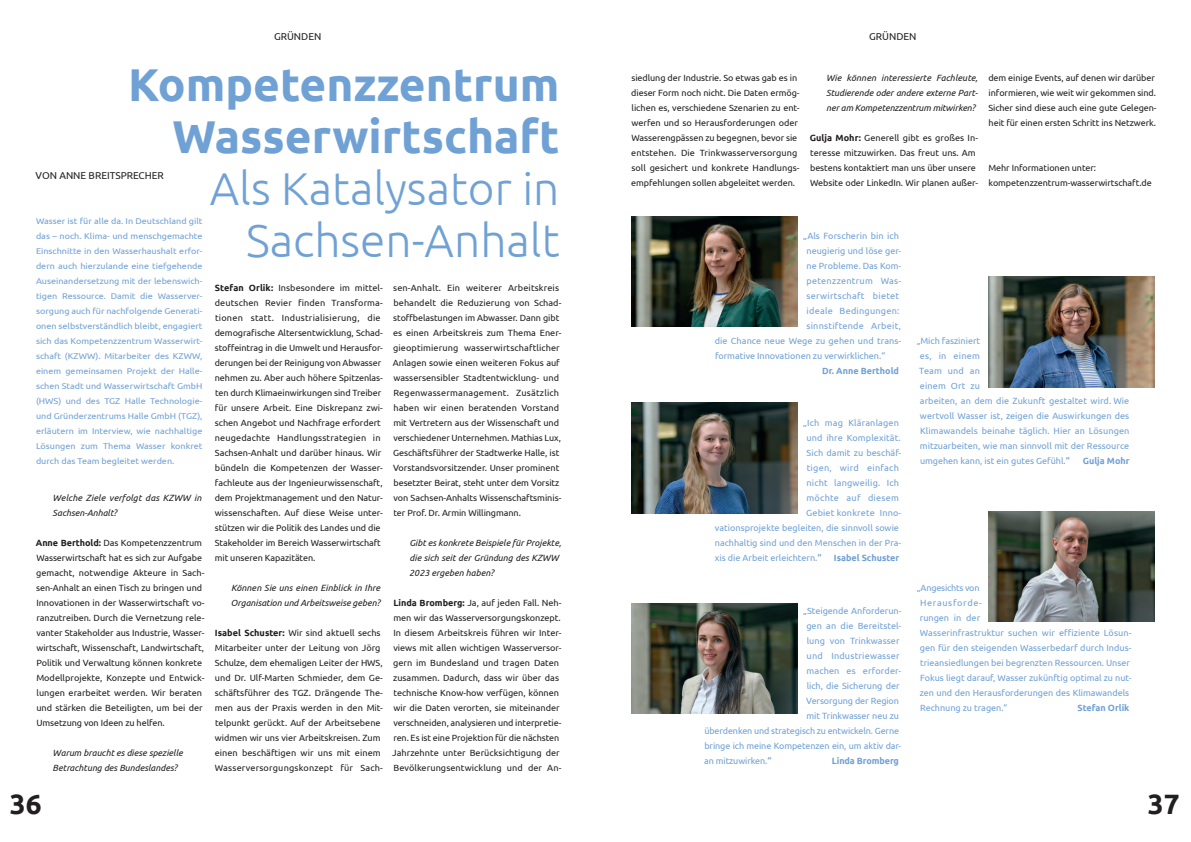
<style>
.page{position:relative;width:1191px;height:842px;background:#fff}
.page>*{position:absolute;margin:0;border:0;box-sizing:border-box;transform-origin:0 0}
.t1{font:700 46px/52px "Ubuntu";color:#70a1d5;text-align:right}
.t2{font:300 46px/52px "Ubuntu";color:#70a1d5;text-align:right}
.t3{font:700 28px "Ubuntu";color:#231f20}
.t4{font:10px "Ubuntu";color:#231f20}
.t5{font:9px/15px "Ubuntu";letter-spacing:-.005em;color:#231f20}
.t6{font:9px/15px "Ubuntu";color:#70a1d5}
.t7{font:italic 9px/15px "Ubuntu";color:#231f20}
.t8{font:9px "Ubuntu";letter-spacing:.025em;color:#70a1d5}
.t9{font:700 9px "Ubuntu";color:#70a1d5}
.t10{font:9px "Ubuntu";letter-spacing:.03em;color:#70a1d5}
.t11{font:9px "Ubuntu";letter-spacing:.02em;color:#70a1d5}
.t12{font:8.4px/15px "Ubuntu";color:#70a1d5;text-align:justify;scale:1.07 1}
.s1{font-weight:700}
.s2{font-weight:500}
</style>
<div class="page">
<img style="left:631px;top:216px;width:166px;height:111px">
<img style="left:988px;top:277px;width:167px;height:111px">
<img style="left:631px;top:402px;width:166px;height:111px">
<img style="left:631px;top:603px;width:166px;height:111px">
<img style="left:988px;top:511px;width:166px;height:111px">
<p class="t4" style="left:274px;top:30px;width:49px">GRÜNDEN</p>
<p class="t4" style="left:869px;top:30px;width:49px">GRÜNDEN</p>
<h1 class="t1" style="left:128px;top:58px;width:433px">Kompetenzzentrum<br>Wasserwirtschaft</h1>
<h1 class="t2" style="left:210px;top:161px;width:351px">Als Katalysator in<br>Sachsen-Anhalt</h1>
<p class="t4" style="left:36px;top:169px;width:130px">VON ANNE BREITSPRECHER</p>
<p class="t12" style="left:36px;top:213px;width:157px">Wasser ist für alle da. In Deutschland gilt das – noch. Klima- und menschgemachte Einschnitte in den Wasserhaushalt erfor&shy;dern auch hierzulande eine tiefgehende Auseinandersetzung mit der lebenswich&shy;tigen Ressource. Damit die Wasserver&shy;sorgung auch für nachfolgende Generati&shy;onen selbstverständlich bleibt, engagiert sich das Kompetenzzentrum Wasserwirt&shy;schaft (KZWW). Mitarbeiter des KZWW, einem gemeinsamen Projekt der Halle&shy;schen Stadt und Wasserwirtschaft GmbH (HWS) und des TGZ Halle Technologie&shy;und Gründerzentrums Halle GmbH (TGZ), erläutern im Interview, wie nachhaltige Lösungen zum Thema Wasser konkret durch das Team begleitet werden.</p>
<p class="t5" style="left:215px;top:280px;width:170px"><span class="s1">Stefan Orlik:</span> Insbesondere im mittel&shy;deutschen Revier finden Transforma&shy;tionen statt. Industrialisierung, die demografische Altersentwicklung, Schad&shy;stoffeintrag in die Umwelt und Herausfor&shy;derungen bei der Reinigung von Abwasser nehmen zu. Aber auch höhere Spitzenlas&shy;ten durch Klimaeinwirkungen sind Treiber für unsere Arbeit. Eine Diskrepanz zwi&shy;schen Angebot und Nachfrage erfordert neugedachte Handlungsstrategien in Sachsen-Anhalt und darüber hinaus. Wir bündeln die Kompetenzen der Wasser&shy;fachleute aus der Ingenieurwissenschaft, dem Projektmanagement und den Natur&shy;wissenschaften. Auf diese Weise unter&shy;stützen wir die Politik des Landes und die Stakeholder im Bereich Wasserwirtschaft mit unseren Kapazitäten.</p>
<p class="t7" style="left:231px;top:580px;width:151px">Können Sie uns einen Einblick in Ihre<br>Organisation und Arbeitsweise geben?</p>
<p class="t5" style="left:215px;top:625px;width:170px"><span class="s1">Isabel Schuster:</span> Wir sind aktuell sechs Mitarbeiter unter der Leitung von Jörg Schulze, dem ehemaligen Leiter der HWS, und Dr. Ulf-Marten Schmieder, dem Ge&shy;schäftsführer des TGZ. Drängende The&shy;men aus der Praxis werden in den Mit&shy;telpunkt gerückt. Auf der Arbeitsebene widmen wir uns vier Arbeitskreisen. Zum einen beschäftigen wir uns mit einem Wasserversorgungskonzept für Sach-</p>
<p class="t5" style="left:393px;top:280px;width:170px">sen-Anhalt. Ein weiterer Arbeitskreis behandelt die Reduzierung von Schad&shy;stoffbelastungen im Abwasser. Dann gibt es einen Arbeitskreis zum Thema Ener&shy;gieoptimierung wasserwirtschaftlicher Anlagen sowie einen weiteren Fokus auf wassersensibler Stadtentwicklung- und Regenwassermanagement. Zusätzlich haben wir einen beratenden Vorstand mit Vertretern aus der Wissenschaft und verschiedener Unternehmen. Mathias Lux, Geschäftsführer der Stadtwerke Halle, ist Vorstandsvorsitzender. Unser prominent besetzter Beirat, steht unter dem Vorsitz von Sachsen-Anhalts Wissenschaftsminis&shy;ter Prof. Dr. Armin Willingmann.</p>
<p class="t7" style="left:409px;top:535px;width:153px">Gibt es konkrete Beispiele für Projekte, die sich seit der Gründung des KZWW<br>2023 ergeben haben?</p>
<p class="t5" style="left:392px;top:595px;width:171px"><span class="s1">Linda Bromberg:</span> Ja, auf jeden Fall. Neh&shy;men wir das Wasserversorgungskonzept.<br>In diesem Arbeitskreis führen wir Inter&shy;views mit allen wichtigen Wasserversor&shy;gern im Bundesland und tragen Daten zusammen. Dadurch, dass wir über das technische Know-how verfügen, können wir die Daten verorten, sie miteinander verschneiden, analysieren und interpretie&shy;ren. Es ist eine Projektion für die nächsten Jahrzehnte unter Berücksichtigung der Bevölkerungsentwicklung und der An-</p>
<p class="t7" style="left:53px;top:490px;width:150px">Welche Ziele verfolgt das KZWW in<br>Sachsen-Anhalt?</p>
<p class="t5" style="left:36px;top:535px;width:170px"><span class="s1">Anne Berthold:</span> Das Kompetenzzentrum Wasserwirtschaft hat es sich zur Aufgabe gemacht, notwendige Akteure in Sach&shy;sen-Anhalt an einen Tisch zu bringen und Innovationen in der Wasserwirtschaft vo&shy;ranzutreiben. Durch die Vernetzung rele&shy;vanter Stakeholder aus Industrie, Wasser&shy;wirtschaft, Wissenschaft, Landwirtschaft, Politik und Verwaltung können konkrete Modellprojekte, Konzepte und Entwick&shy;lungen erarbeitet werden. Wir beraten und stärken die Beteiligten, um bei der Umsetzung von Ideen zu helfen.</p>
<p class="t7" style="left:53px;top:745px;width:132px">Warum braucht es diese spezielle<br>Betrachtung des Bundeslandes?</p>
<p class="t5" style="left:631px;top:70px;width:170px">siedlung der Industrie. So etwas gab es in dieser Form noch nicht. Die Daten ermög&shy;lichen es, verschiedene Szenarien zu ent&shy;werfen und so Herausforderungen oder Wasserengpässen zu begegnen, bevor sie entstehen. Die Trinkwasserversorgung soll gesichert und konkrete Handlungs&shy;empfehlungen sollen abgeleitet werden.</p>
<p class="t7" style="left:826px;top:70px;width:153px;text-align:justify">Wie können interessierte Fachleute, Studierende oder andere externe Part&shy;ner am Kompetenzzentrum mitwirken?</p>
<p class="t5" style="left:810px;top:130px;width:170px"><span class="s1">Gulja Mohr:</span> Generell gibt es großes In&shy;teresse mitzuwirken. Das freut uns. Am bestens kontaktiert man uns über unsere Website oder LinkedIn. Wir planen außer-</p>
<p class="t5" style="left:988px;top:70px;width:170px">dem einige Events, auf denen wir darüber informieren, wie weit wir gekommen sind.<br>Sicher sind diese auch eine gute Gelegen&shy;heit für einen ersten Schritt ins Netzwerk.</p>
<p class="t5" style="left:988px;top:160px;width:165px">Mehr Informationen unter: kompetenzzentrum-wasserwirtschaft.de</p>
<p class="t6" style="left:803px;top:228px;width:97px">„Als Forscherin bin ich</p>
<p class="t6" style="left:806px;top:243px;width:96px">neugierig und löse ger-</p>
<p class="t6" style="left:806px;top:258px;width:96px">ne Probleme. Das Kom-</p>
<p class="t10" style="left:806px;top:275px;width:96px">petenzzentrum Was-</p>
<p class="t10" style="left:806px;top:290px;width:94px">serwirtschaft bietet</p>
<p class="t8" style="left:806px;top:305px;width:94px">ideale Bedingungen:</p>
<p class="t8" style="left:806px;top:320px;width:96px">sinnstiftende Arbeit,</p>
<p class="t6" style="left:715px;top:333px;width:188px">die Chance neue Wege zu gehen und trans-</p>
<p class="t6" style="left:715px;top:348px;width:172px">formative Innovationen zu verwirklichen.“</p>
<p class="t9" style="left:822px;top:365px;width:78px">Dr. Anne Berthold</p>
<p class="t6" style="left:803px;top:415px;width:97px">„Ich mag Kläranlagen</p>
<p class="t6" style="left:806px;top:430px;width:96px">und ihre Komplexität.</p>
<p class="t6" style="left:806px;top:445px;width:96px">Sich damit zu beschäf-</p>
<p class="t10" style="left:806px;top:462px;width:94px">tigen, wird einfach</p>
<p class="t11" style="left:806px;top:477px;width:94px">nicht langweilig. Ich</p>
<p class="t8" style="left:806px;top:492px;width:94px">möchte auf diesem</p>
<p class="t6" style="left:806px;top:505px;width:97px">Gebiet konkrete Inno-</p>
<p class="t6" style="left:715px;top:520px;width:186px">vationsprojekte begleiten, die sinnvoll sowie</p>
<p class="t6" style="left:715px;top:535px;width:188px">nachhaltig sind und den Menschen in der Pra-</p>
<p class="t6" style="left:715px;top:550px;width:108px">xis die Arbeit erleichtern.<span class="s2">“</span></p>
<p class="t9" style="left:834px;top:552px;width:67px">Isabel Schuster</p>
<p class="t6" style="left:803px;top:603px;width:100px">„Steigende Anforderun-</p>
<p class="t6" style="left:806px;top:618px;width:96px">gen an die Bereitstel-</p>
<p class="t6" style="left:806px;top:633px;width:94px">lung von Trinkwasser</p>
<p class="t8" style="left:806px;top:650px;width:95px">und Industriewasser</p>
<p class="t6" style="left:806px;top:663px;width:96px">machen es erforder-</p>
<p class="t6" style="left:806px;top:678px;width:94px">lich, die Sicherung der</p>
<p class="t6" style="left:806px;top:693px;width:94px">Versorgung der Region</p>
<p class="t6" style="left:806px;top:708px;width:94px">mit Trinkwasser neu zu</p>
<p class="t6" style="left:704px;top:723px;width:196px">überdenken und strategisch zu entwickeln. Gerne</p>
<p class="t6" style="left:704px;top:738px;width:198px">bringe ich meine Kompetenzen ein, um aktiv dar-</p>
<p class="t6" style="left:704px;top:753px;width:69px">an mitzuwirken.<span class="s2">“</span></p>
<p class="t9" style="left:832px;top:755px;width:69px">Linda Bromberg</p>
<p class="t6" style="left:916px;top:333px;width:214px">„Mich fasziniert<br>es, in einem<br>Team und an<br>einem Ort zu<br>arbeiten, an dem die Zukunft gestaltet wird. Wie wertvoll Wasser ist, zeigen die Auswirkungen des<br>Klimawandels beinahe täglich. Hier an Lösungen mitzuarbeiten, wie man sinnvoll mit der Ressource umgehen kann, ist ein gutes Gefühl.<span class="s2">“</span></p>
<p class="t9" style="left:1082px;top:455px;width:48px">Gulja Mohr</p>
<p class="t6" style="left:919px;top:580px;width:213px;text-indent:-3px">„Angesichts von<br>Herausforde-<br>rungen in der<br>Wasserinfrastruktur suchen wir effiziente Lösun&shy;gen für den steigenden Wasserbedarf durch Indus&shy;trieansiedlungen bei begrenzten Ressourcen. Unser Fokus liegt darauf, Wasser zukünftig optimal zu nut&shy;zen und den Herausforderungen des Klimawandels Rechnung zu tragen.“</p>
<p class="t9" style="left:1077px;top:702px;width:54px">Stefan Orlik</p>
<h2 class="t3" style="left:10px;top:787px;width:33px">36</h2>
<h2 class="t3" style="left:1147px;top:787px;width:33px">37</h2>
</div>
